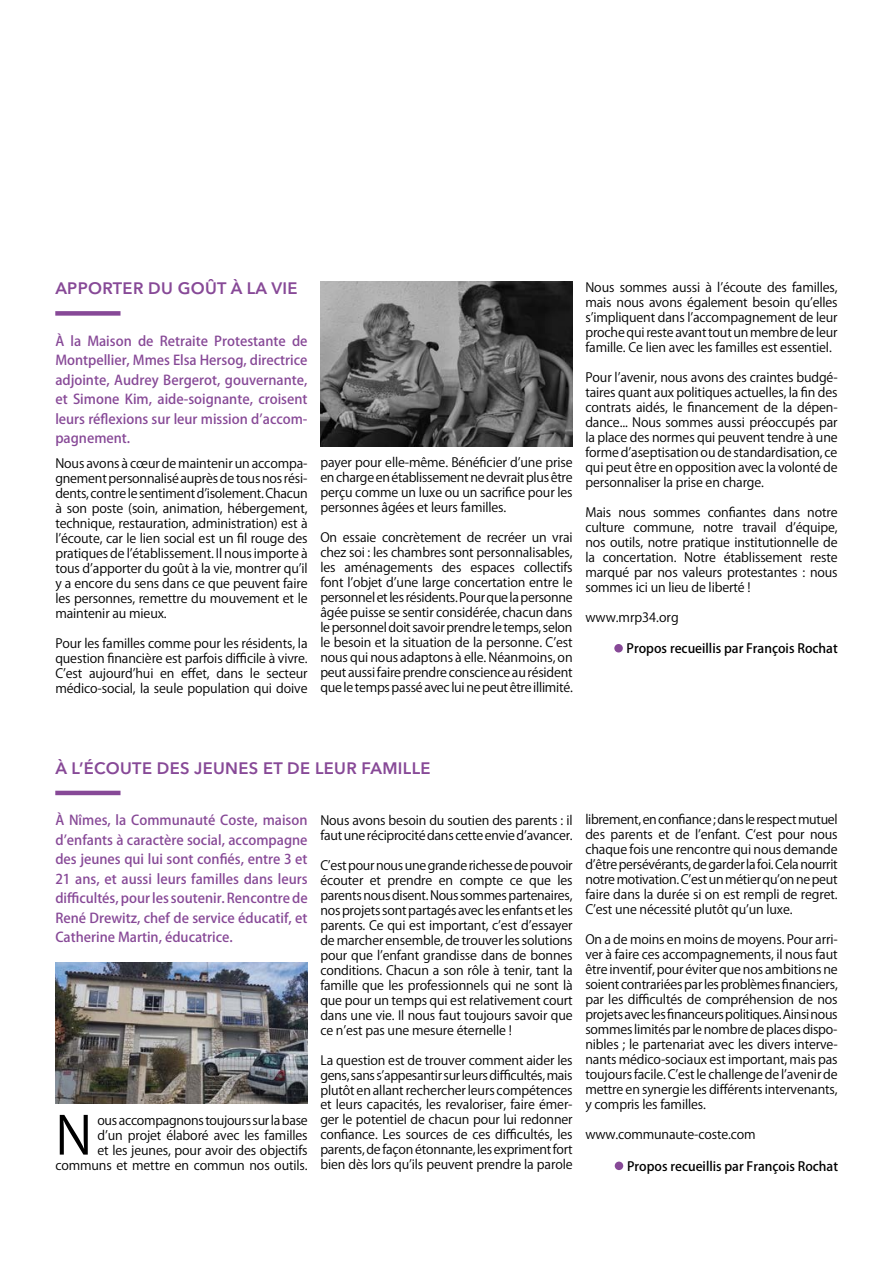
<style>
.page{position:relative;width:893px;height:1263px;background:#fff}
.page>*{position:absolute;margin:0;border:0;box-sizing:border-box;transform-origin:0 0}
.t1{font:52.05px "Koz Go Pro";color:#000}
.t2{font:600 16.5px "Avenir Next LT Pro";letter-spacing:.02em;color:#874997}
.t3{font:500 13.5px/19.5px "Koz Go Pro";color:#874997;text-align:justify}
.t4{font:12.75px/15px "Koz Go Pro";letter-spacing:-.01em;color:#000;text-align:justify}
.t5{font:500 12.75px "Koz Go Pro";color:#000}
</style>
<div class="page">
<hr style="left:55px;top:791px;width:66px;height:4px;background:#874997">
<img style="left:55px;top:962px;width:253px;height:141px">
<div style="left:615px;top:1161px;width:8px;height:9px;background:#874997;border-radius:50%"></div>
<div style="left:55px;top:311px;width:66px;height:5px;background:#874997"></div>
<img style="left:320px;top:282px;width:253px;height:164px">
<div style="left:614px;top:644px;width:9px;height:8px;background:#874997;border-radius:50%"></div>
<p class="t2" style="left:55px;top:278px;width:244px">APPORTER DU GOÛT À LA VIE</p>
<p class="t3" style="left:55px;top:332px;width:254px">À la Maison de Retraite Protestante de Montpellier, Mmes Elsa Hersog, directrice adjointe, Audrey Bergerot, gouvernante, et Simone Kim, aide-soignante, croisent leurs réflexions sur leur mission d’accom&shy;pagnement.</p>
<p class="t4" style="left:55px;top:456px;width:254px">Nous avons à cœur de maintenir un accompa&shy;gnement personnalisé auprès de tous nos rési&shy;dents, contre le sentiment d’isolement. Chacun à son poste (soin, animation, hébergement, technique, restauration, administration) est à l’écoute, car le lien social est un fil rouge des pratiques de l’établissement. Il nous importe à tous d’apporter du goût à la vie, montrer qu’il y a encore du sens dans ce que peuvent faire les personnes, remettre du mouvement et le maintenir au mieux.</p>
<p class="t4" style="left:55px;top:636px;width:254px">Pour les familles comme pour les résidents, la question financière est parfois difficile à vivre.<br>C’est aujourd’hui en effet, dans le secteur médico-social, la seule population qui doive</p>
<p class="t4" style="left:320px;top:456px;width:254px">payer pour elle-même. Bénéficier d’une prise en charge en établissement ne devrait plus être perçu comme un luxe ou un sacrifice pour les personnes âgées et leurs familles.</p>
<p class="t4" style="left:320px;top:531px;width:254px">On essaie concrètement de recréer un vrai chez soi : les chambres sont personnalisables, les aménagements des espaces collectifs font l’objet d’une large concertation entre le personnel et les résidents. Pour que la personne âgée puisse se sentir considérée, chacun dans le personnel doit savoir prendre le temps, selon le besoin et la situation de la personne. C’est nous qui nous adaptons à elle. Néanmoins, on peut aussi faire prendre conscience au résident que le temps passé avec lui ne peut être illimité.</p>
<p class="t4" style="left:585px;top:280px;width:254px">Nous sommes aussi à l’écoute des familles, mais nous avons également besoin qu’elles s’impliquent dans l’accompagnement de leur proche qui reste avant tout un membre de leur famille. Ce lien avec les familles est essentiel.</p>
<p class="t4" style="left:585px;top:370px;width:254px">Pour l’avenir, nous avons des craintes budgé&shy;taires quant aux politiques actuelles, la fin des contrats aidés, le financement de la dépen&shy;dance... Nous sommes aussi préoccupés par la place des normes qui peuvent tendre à une forme d’aseptisation ou de standardisation, ce qui peut être en opposition avec la volonté de personnaliser la prise en charge.</p>
<p class="t4" style="left:585px;top:505px;width:254px">Mais nous sommes confiantes dans notre culture commune, notre travail d’équipe, nos outils, notre pratique institutionnelle de la concertation. Notre établissement reste marqué par nos valeurs protestantes : nous sommes ici un lieu de liberté !</p>
<p class="t4" style="left:585px;top:610px;width:95px">www.mrp34.org</p>
<p class="t5" style="left:627px;top:640px;width:213px">Propos recueillis par François Rochat</p>
<p class="t2" style="left:55px;top:758px;width:377px">À L’ÉCOUTE DES JEUNES ET DE LEUR FAMILLE</p>
<p class="t3" style="left:55px;top:811px;width:254px">À Nîmes, la Communauté Coste, maison d’enfants à caractère social, accompagne des jeunes qui lui sont confiés, entre 3 et 21 ans, et aussi leurs familles dans leurs difficultés, pour les soutenir. Rencontre de René Drewitz, chef de service éducatif, et Catherine Martin, éducatrice.</p>
<p class="t4" style="left:320px;top:813px;width:254px">Nous avons besoin du soutien des parents : il faut une réciprocité dans cette envie d’avancer.</p>
<p class="t4" style="left:320px;top:858px;width:254px">C’est pour nous une grande richesse de pouvoir écouter et prendre en compte ce que les parents nous disent. Nous sommes partenaires, nos projets sont partagés avec les enfants et les parents. Ce qui est important, c’est d’essayer de marcher ensemble, de trouver les solutions pour que l’enfant grandisse dans de bonnes conditions. Chacun a son rôle à tenir, tant la famille que les professionnels qui ne sont là que pour un temps qui est relativement court dans une vie. Il nous faut toujours savoir que ce n’est pas une mesure éternelle !</p>
<p class="t4" style="left:320px;top:1053px;width:254px">La question est de trouver comment aider les gens, sans s’appesantir sur leurs difficultés, mais plutôt en allant rechercher leurs compétences et leurs capacités, les revaloriser, faire émer&shy;ger le potentiel de chacun pour lui redonner confiance. Les sources de ces difficultés, les parents, de façon étonnante, les expriment fort bien dès lors qu’ils peuvent prendre la parole</p>
<p class="t4" style="left:55px;top:1113px;width:254px;text-align:right">ous accompagnons toujours sur la base<br>d’un projet élaboré avec les familles<br>et les jeunes, pour avoir des objectifs communs et mettre en commun nos outils.</p>
<h1 class="t1" style="left:55px;top:1102px;width:38px">N</h1>
<p class="t4" style="left:585px;top:812px;width:254px">librement, en confiance; dans le respect mutuel des parents et de l’enfant. C‘est pour nous chaque fois une rencontre qui nous demande d’être persévérants, de garder la foi. Cela nourrit notre motivation. C’est un métier qu’on ne peut faire dans la durée si on est rempli de regret.<br>C’est une nécessité plutôt qu’un luxe.</p>
<p class="t4" style="left:585px;top:932px;width:254px">On a de moins en moins de moyens. Pour arri&shy;ver à faire ces accompagnements, il nous faut être inventif, pour éviter que nos ambitions ne soient contrariées par les problèmes financiers, par les difficultés de compréhension de nos projets avec les financeurs politiques. Ainsi nous sommes limités par le nombre de places dispo&shy;nibles ; le partenariat avec les divers interve&shy;nants médico-sociaux est important, mais pas toujours facile. C’est le challenge de l’avenir de mettre en synergie les différents intervenants, y compris les familles.</p>
<p class="t4" style="left:585px;top:1127px;width:172px">www.communaute-coste.com</p>
<p class="t5" style="left:627px;top:1158px;width:213px">Propos recueillis par François Rochat</p>
</div>
